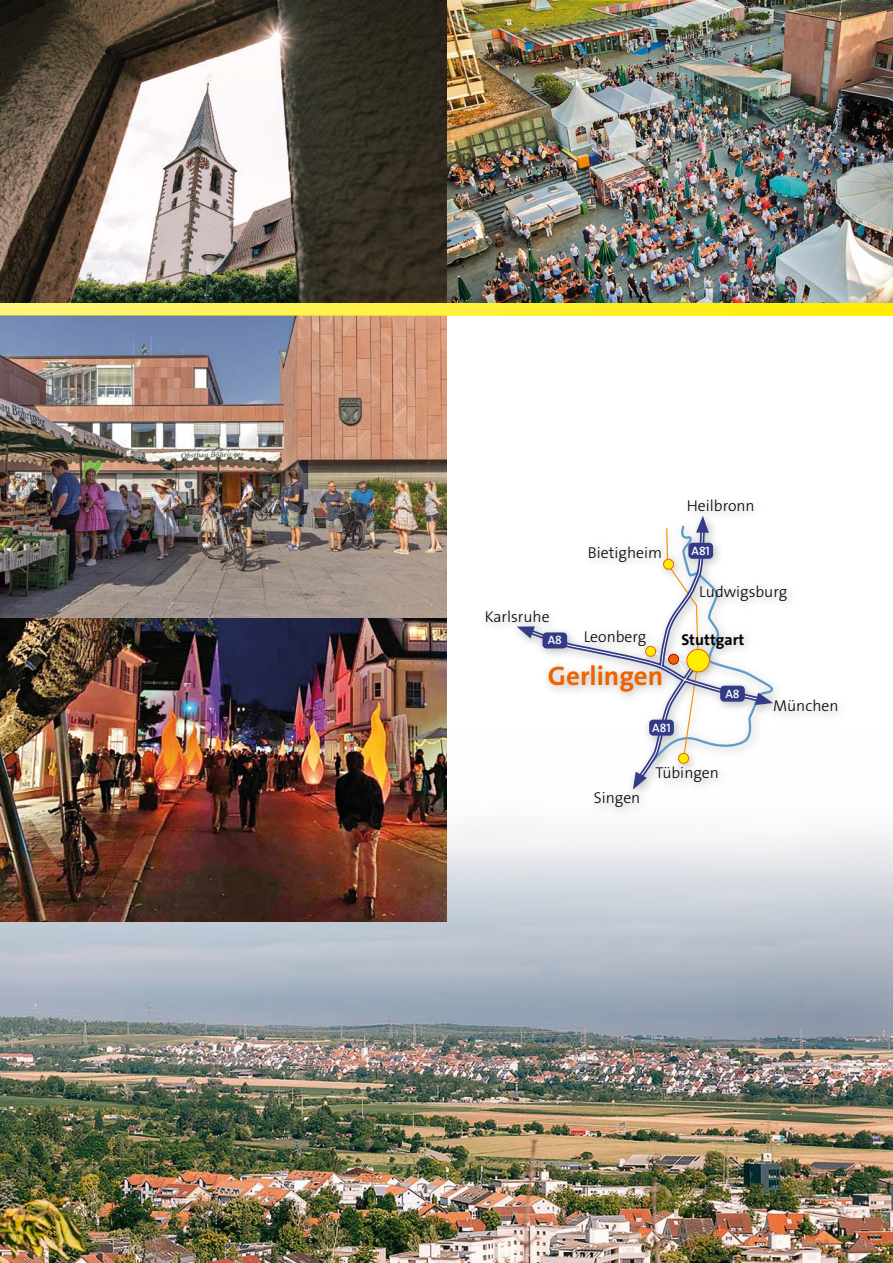
<style>
.page{position:relative;width:893px;height:1263px;background:#fff}
.page>*{position:absolute;margin:0;border:0;box-sizing:border-box;transform-origin:0 0}
.t1{font:27px "The Sans LP7 Bld";color:#ee6300}
.t2{font:15.75px "The Sans LP3 Lig";color:#000}
.t3{font:15.75px "The Sans LP7 Bld";color:#000}
.t4{font:12.15px "The Sans LP6 Se Bld";color:#fff}
</style>
<div class="page">
<img style="left:0;top:727px;width:893px;height:536px">
<img style="left:0;top:316px;width:446px;height:606px">
<img style="left:0;top:0;width:893px;height:303px">
<svg style="left:0;top:303px;width:893px;height:13px;background:#fdef3d"></svg>
<div style="left:479px;top:493px;width:369px;height:324px;background:#fff"></div>
<svg style="left:526px;top:548px;width:107px;height:236px"></svg>
<div style="left:542px;top:632px;width:25px;height:16px;background:#343b86;border-radius:4px"></div>
<svg style="left:517px;top:626px;width:18px;height:12px"></svg>
<svg style="left:633px;top:516px;width:140px;height:274px"></svg>
<p class="t2" style="left:485px;top:607px;width:66px">Karlsruhe</p>
<p class="t4" style="left:548px;top:632px;width:16px">A8</p>
<p class="t2" style="left:588px;top:542px;width:76px">Bietigheim</p>
<p class="t2" style="left:687px;top:496px;width:69px">Heilbronn</p>
<p class="t4" style="left:691px;top:543px;width:20px">A81</p>
<p class="t2" style="left:699px;top:582px;width:89px">Ludwigsburg</p>
<p class="t2" style="left:584px;top:626px;width:64px">Leonberg</p>
<p class="t3" style="left:681px;top:629px;width:65px">Stuttgart</p>
<p class="t1" style="left:548px;top:659px;width:117px">Gerlingen</p>
<p class="t4" style="left:652px;top:720px;width:20px">A81</p>
<p class="t4" style="left:725px;top:686px;width:16px">A8</p>
<p class="t2" style="left:594px;top:788px;width:48px">Singen</p>
<p class="t2" style="left:656px;top:763px;width:65px">Tübingen</p>
<p class="t2" style="left:773px;top:696px;width:67px">München</p>
</div>
